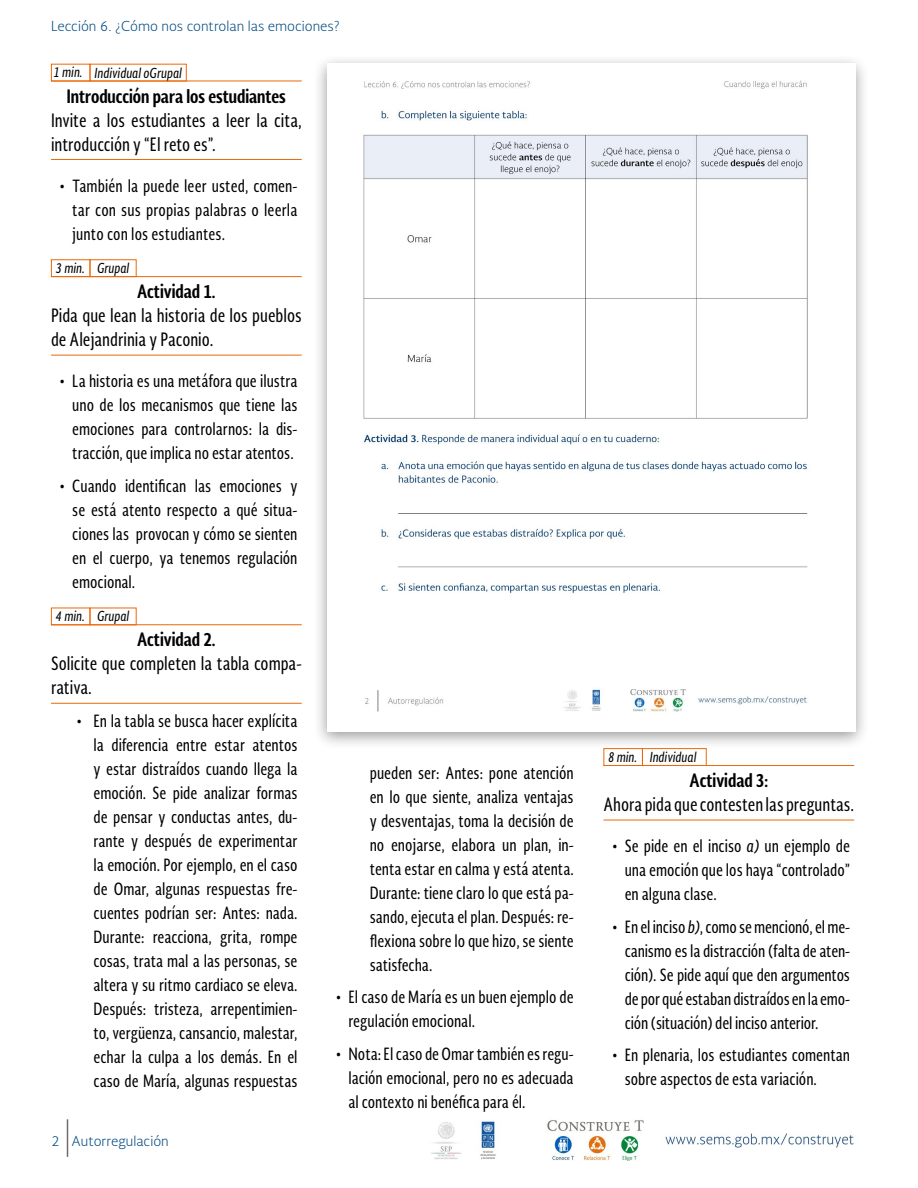
<style>
.page{position:relative;width:918px;height:1188px;background:#fff}
.page>*{position:absolute;margin:0;border:0;box-sizing:border-box;transform-origin:0 0}
.t1{font:18px/24px "Soberana Sans Condensed";color:#000}
.t2{font:700 18px "Soberana Sans Condensed";color:#000}
.t3{font:16.5px/24px "Soberana Sans Condensed";color:#000;text-align:justify}
.t4{font:italic 13.5px "Soberana Sans Condensed";color:#000}
.t5{font:300 13.5px "Soberana Sans";color:#004a81}
.s1{font-style:italic}
</style>
<div class="page">
<hr style="left:67px;top:1119px;width:1px;height:38px;background:#716a6e">
<img style="left:431px;top:1120px;width:423px;height:41px">
<div style="left:313px;top:54px;width:557px;height:696px;background:#000;opacity:.4"></div>
<img style="left:327px;top:64px;width:528px;height:667px">
<hr style="left:51px;top:81px;width:251px;height:1px;background:#ec6907">
<hr style="left:51px;top:159px;width:251px;height:1px;background:#ec6907">
<hr style="left:51px;top:276px;width:251px;height:1px;background:#ec6907">
<hr style="left:51px;top:355px;width:251px;height:1px;background:#ec6907">
<hr style="left:51px;top:624px;width:251px;height:1px;background:#ec6907">
<hr style="left:51px;top:703px;width:251px;height:1px;background:#ec6907">
<div style="left:51px;top:64px;width:39px;height:17px;border:1px solid #ec6907"></div>
<div style="left:51px;top:259px;width:39px;height:18px;border:1px solid #ec6907"></div>
<div style="left:90px;top:259px;width:47px;height:18px;border:1px solid #ec6907"></div>
<div style="left:51px;top:608px;width:39px;height:17px;border:1px solid #ec6907"></div>
<div style="left:90px;top:608px;width:47px;height:17px;border:1px solid #ec6907"></div>
<hr style="left:603px;top:765px;width:251px;height:1px;background:#ec6907">
<hr style="left:603px;top:820px;width:251px;height:1px;background:#ec6907">
<div style="left:642px;top:748px;width:65px;height:18px;border:1px solid #ec6907"></div>
<div style="left:603px;top:748px;width:40px;height:18px;border:1px solid #ec6907"></div>
<p class="t5" style="left:51px;top:17px;width:290px">Lección 6. ¿Cómo nos controlan las emociones?</p>
<p class="t4" style="left:53px;top:64px;width:130px">1 min. Individual oGrupal</p>
<p class="t2" style="left:67px;top:84px;width:220px">Introducción para los estudiantes</p>
<p class="t1" style="left:51px;top:107px;width:252px">Invite a los estudiantes a leer la cita, introducción y “El reto es”.</p>
<p class="t3" style="left:72px;top:173px;width:227px;text-indent:-13px">• También la puede leer usted, comen&shy;tar con sus propias palabras o leerla junto con los estudiantes.</p>
<p class="t4" style="left:56px;top:259px;width:75px">3 min. Grupal</p>
<p class="t2" style="left:137px;top:279px;width:80px">Actividad 1.</p>
<p class="t1" style="left:51px;top:303px;width:252px">Pida que lean la historia de los pueblos de Alejandrinia y Paconio.</p>
<p class="t3" style="left:72px;top:369px;width:227px;text-indent:-13px">• La historia es una metáfora que ilustra uno de los mecanismos que tiene las emociones para controlarnos: la dis&shy;tracción, que implica no estar atentos.</p>
<p class="t3" style="left:72px;top:473px;width:227px;text-indent:-13px">• Cuando identifican las emociones y se está atento respecto a qué situa&shy;ciones las provocan y cómo se sienten en el cuerpo, ya tenemos regulación emocional.</p>
<p class="t4" style="left:56px;top:607px;width:75px">4 min. Grupal</p>
<p class="t2" style="left:137px;top:627px;width:80px">Actividad 2.</p>
<p class="t1" style="left:51px;top:651px;width:252px">Solicite que completen la tabla compa&shy;rativa.</p>
<p class="t3" style="left:94px;top:708px;width:205px;text-indent:-17px">• En la tabla se busca hacer explícita la diferencia entre estar atentos y estar distraídos cuando llega la emoción. Se pide analizar formas de pensar y conductas antes, du&shy;rante y después de experimentar la emoción. Por ejemplo, en el caso de Omar, algunas respuestas fre&shy;cuentes podrían ser: Antes: nada.<br>Durante: reacciona, grita, rompe cosas, trata mal a las personas, se altera y su ritmo cardiaco se eleva.<br>Después: tristeza, arrepentimien&shy;to, vergüenza, cansancio, malestar, echar la culpa a los demás. En el caso de María, algunas respuestas</p>
<p class="t5" style="left:51px;top:1132px;width:10px">2</p>
<p class="t5" style="left:72px;top:1132px;width:99px">Autorregulación</p>
<p class="t3" style="left:370px;top:760px;width:205px">pueden ser: Antes: pone atención en lo que siente, analiza ventajas y desventajas, toma la decisión de no enojarse, elabora un plan, in&shy;tenta estar en calma y está atenta.<br>Durante: tiene claro lo que está pa&shy;sando, ejecuta el plan. Después: re&shy;flexiona sobre lo que hizo, se siente satisfecha.</p>
<p class="t3" style="left:349px;top:985px;width:227px;text-indent:-13px">• El caso de María es un buen ejemplo de regulación emocional.</p>
<p class="t3" style="left:349px;top:1041px;width:227px;text-indent:-13px">• Nota: El caso de Omar también es regu&shy;lación emocional, pero no es adecuada al contexto ni benéfica para él.</p>
<p class="t4" style="left:608px;top:748px;width:90px">8 min. Individual</p>
<p class="t2" style="left:690px;top:768px;width:80px">Actividad 3:</p>
<p class="t1" style="left:603px;top:792px;width:252px">Ahora pida que contesten las preguntas.</p>
<p class="t3" style="left:625px;top:834px;width:227px;text-indent:-13px">• Se pide en el inciso <span class="s1">a)</span> un ejemplo de una emoción que los haya “controlado” en alguna clase.</p>
<p class="t3" style="left:625px;top:914px;width:227px;text-indent:-13px">• En el inciso <span class="s1">b)</span>, como se mencionó, el me&shy;canismo es la distracción (falta de aten&shy;ción). Se pide aquí que den argumentos de por qué estaban distraídos en la emo&shy;ción (situación) del inciso anterior.</p>
<p class="t3" style="left:625px;top:1043px;width:227px;text-indent:-13px">• En plenaria, los estudiantes comentan sobre aspectos de esta variación.</p>
</div>
